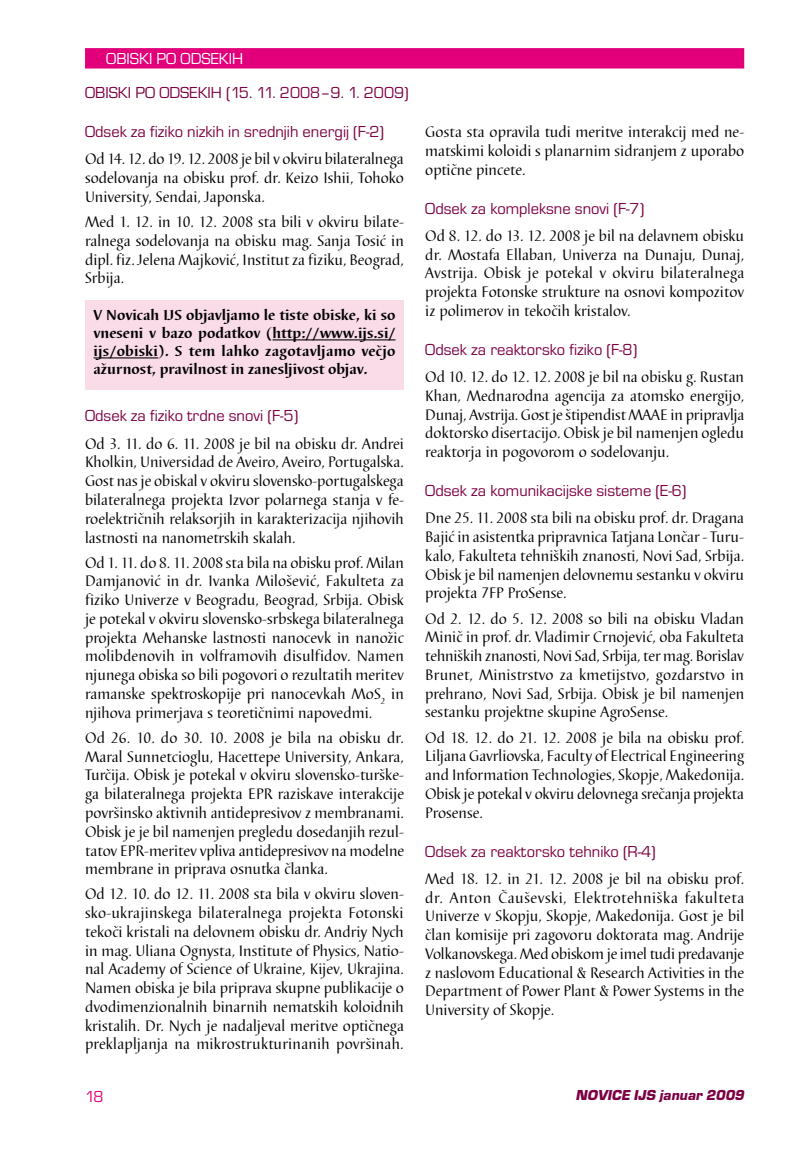
<style>
.page{position:relative;width:808px;height:1149px;background:#fff}
.page>*{position:absolute;margin:0;border:0;box-sizing:border-box;transform-origin:0 0}
.t1{font:16.5px "Eurostile TEE";color:#7c0042}
.t2{font:16.5px "Eurostile TEE";color:#fff}
.t3{font:16.5px "Eurostile TEE";color:#e2007a}
.t4{font:15.75px/18.8px "Barbedor TEE";color:#000;text-align:justify}
.t5{font:700 15px/18px "Barbedor TEE";color:#000;text-align:justify}
.t6{font:italic 15px "Eurostile TEE Blac";color:#7c0042}
</style>
<div class="page">
<div style="left:85px;top:48px;width:659px;height:20px;background:#e2007a;border:2px solid #e2007a"></div>
<div style="left:85px;top:300px;width:319px;height:90px;background:#fadce9"></div>
<hr style="left:272px;top:339px;width:123px;height:1px;background:#000">
<hr style="left:94px;top:357px;width:64px;height:1px;background:#000">
<p class="t2" style="left:106px;top:50px;width:138px">OBISKI PO ODSEKIH</p>
<p class="t1" style="left:85px;top:83px;width:325px">OBISKI PO ODSEKIH (15. 11. 2008–9. 1. 2009)</p>
<p class="t1" style="left:85px;top:123px;width:301px">Odsek za fiziko nizkih in srednjih energij (F-2)</p>
<p class="t4" style="left:85px;top:150px;width:320px">Od 14. 12. do 19. 12. 2008 je bil v okviru bilateralnega sodelovanja na obisku prof. dr. Keizo Ishii, Tohoko University, Sendai, Japonska.</p>
<p class="t4" style="left:85px;top:213px;width:320px">Med 1. 12. in 10. 12. 2008 sta bili v okviru bilate&shy;ralnega sodelovanja na obisku mag. Sanja Tosić in dipl. fiz. Jelena Majković, Institut za fiziku, Beograd, Srbija.</p>
<p class="t5" style="left:93px;top:306px;width:304px">V Novicah IJS objavljamo le tiste obiske, ki so vneseni v bazo podatkov (http://www.ijs.si/ ijs/obiski). S tem lahko zagotavljamo večjo ažurnost, pravilnost in zanesljivost objav.</p>
<p class="t1" style="left:85px;top:407px;width:215px">Odsek za fiziko trdne snovi (F-5)</p>
<p class="t4" style="left:85px;top:434px;width:320px">Od 3. 11. do 6. 11. 2008 je bil na obisku dr. Andrei Kholkin, Universidad de Aveiro, Aveiro, Portugalska.<br>Gost nas je obiskal v okviru slovensko-portugalskega bilateralnega projekta Izvor polarnega stanja v fe&shy;roelektričnih relaksorjih in karakterizacija njihovih lastnosti na nanometrskih skalah.</p>
<p class="t4" style="left:85px;top:553px;width:320px">Od 1. 11. do 8. 11. 2008 sta bila na obisku prof. Milan Damjanović in dr. Ivanka Milošević, Fakulteta za fiziko Univerze v Beogradu, Beograd, Srbija. Obisk je potekal v okviru slovensko-srbskega bilateralnega projekta Mehanske lastnosti nanocevk in nanožic molibdenovih in volframovih disulfidov. Namen njunega obiska so bili pogovori o rezultatih meritev ramanske spektroskopije pri nanocevkah MoS<sub>2</sub> in njihova primerjava s teoretičnimi napovedmi.</p>
<p class="t4" style="left:85px;top:728px;width:321px">Od 26. 10. do 30. 10. 2008 je bila na obisku dr.<br>Maral Sunnetcioglu, Hacettepe University, Ankara, Turčija. Obisk je potekal v okviru slovensko-turške&shy;ga bilateralnega projekta EPR raziskave interakcije površinsko aktivnih antidepresivov z membranami.<br>Obisk je je bil namenjen pregledu dosedanjih rezul&shy;tatov EPR-meritev vpliva antidepresivov na modelne membrane in priprava osnutka članka.</p>
<p class="t4" style="left:85px;top:884px;width:320px">Od 12. 10. do 12. 11. 2008 sta bila v okviru sloven&shy;sko-ukrajinskega bilateralnega projekta Fotonski tekoči kristali na delovnem obisku dr. Andriy Nych in mag. Uliana Ognysta, Institute of Physics, Natio&shy;nal Academy of Science of Ukraine, Kijev, Ukrajina.<br>Namen obiska je bila priprava skupne publikacije o dvodimenzionalnih binarnih nematskih koloidnih kristalih. Dr. Nych je nadaljeval meritve optičnega preklapljanja na mikrostrukturinanih površinah.</p>
<p class="t4" style="left:425px;top:123px;width:320px">Gosta sta opravila tudi meritve interakcij med ne&shy;matskimi koloidi s planarnim sidranjem z uporabo optične pincete.</p>
<p class="t1" style="left:425px;top:199px;width:220px">Odsek za kompleksne snovi (F-7)</p>
<p class="t4" style="left:425px;top:227px;width:321px">Od 8. 12. do 13. 12. 2008 je bil na delavnem obisku dr. Mostafa Ellaban, Univerza na Dunaju, Dunaj, Avstrija. Obisk je potekal v okviru bilateralnega projekta Fotonske strukture na osnovi kompozitov iz polimerov in tekočih kristalov.</p>
<p class="t1" style="left:425px;top:340px;width:213px">Odsek za reaktorsko fiziko (F-8)</p>
<p class="t4" style="left:425px;top:368px;width:321px">Od 10. 12. do 12. 12. 2008 je bil na obisku g. Rustan Khan, Mednarodna agencija za atomsko energijo, Dunaj, Avstrija. Gost je štipendist MAAE in pripravlja doktorsko disertacijo. Obisk je bil namenjen ogledu reaktorja in pogovorom o sodelovanju.</p>
<p class="t1" style="left:425px;top:481px;width:263px">Odsek za komunikacijske sisteme (E-6)</p>
<p class="t4" style="left:425px;top:509px;width:320px">Dne 25. 11. 2008 sta bili na obisku prof. dr. Dragana Bajić in asistentka pripravnica Tatjana Lončar - Turu&shy;kalo, Fakulteta tehniških znanosti, Novi Sad, Srbija.<br>Obisk je bil namenjen delovnemu sestanku v okviru projekta 7FP ProSense.</p>
<p class="t4" style="left:425px;top:609px;width:320px">Od 2. 12. do 5. 12. 2008 so bili na obisku Vladan Minič in prof. dr. Vladimir Crnojević, oba Fakulteta tehniških znanosti, Novi Sad, Srbija, ter mag. Borislav Brunet, Ministrstvo za kmetijstvo, gozdarstvo in prehrano, Novi Sad, Srbija. Obisk je bil namenjen sestanku projektne skupine AgroSense.</p>
<p class="t4" style="left:425px;top:728px;width:320px">Od 18. 12. do 21. 12. 2008 je bila na obisku prof.<br>Liljana Gavrliovska, Faculty of Electrical Engineering and Information Technologies, Skopje, Makedonija.<br>Obisk je potekal v okviru delovnega srečanja projekta Prosense.</p>
<p class="t1" style="left:425px;top:842px;width:232px">Odsek za reaktorsko tehniko (R-4)</p>
<p class="t4" style="left:425px;top:869px;width:321px">Med 18. 12. in 21. 12. 2008 je bil na obisku prof. dr. Anton Čauševski, Elektrotehniška fakulteta Univerze v Skopju, Skopje, Makedonija. Gost je bil član komisije pri zagovoru doktorata mag. Andrije Volkanovskega. Med obiskom je imel tudi predavanje z naslovom Educational &amp; Research Activities in the Department of Power Plant &amp; Power Systems in the University of Skopje.</p>
<p class="t3" style="left:85px;top:1087px;width:20px">18</p>
<p class="t6" style="left:576px;top:1085px;width:173px">NOVICE IJS januar 2009</p>
</div>
